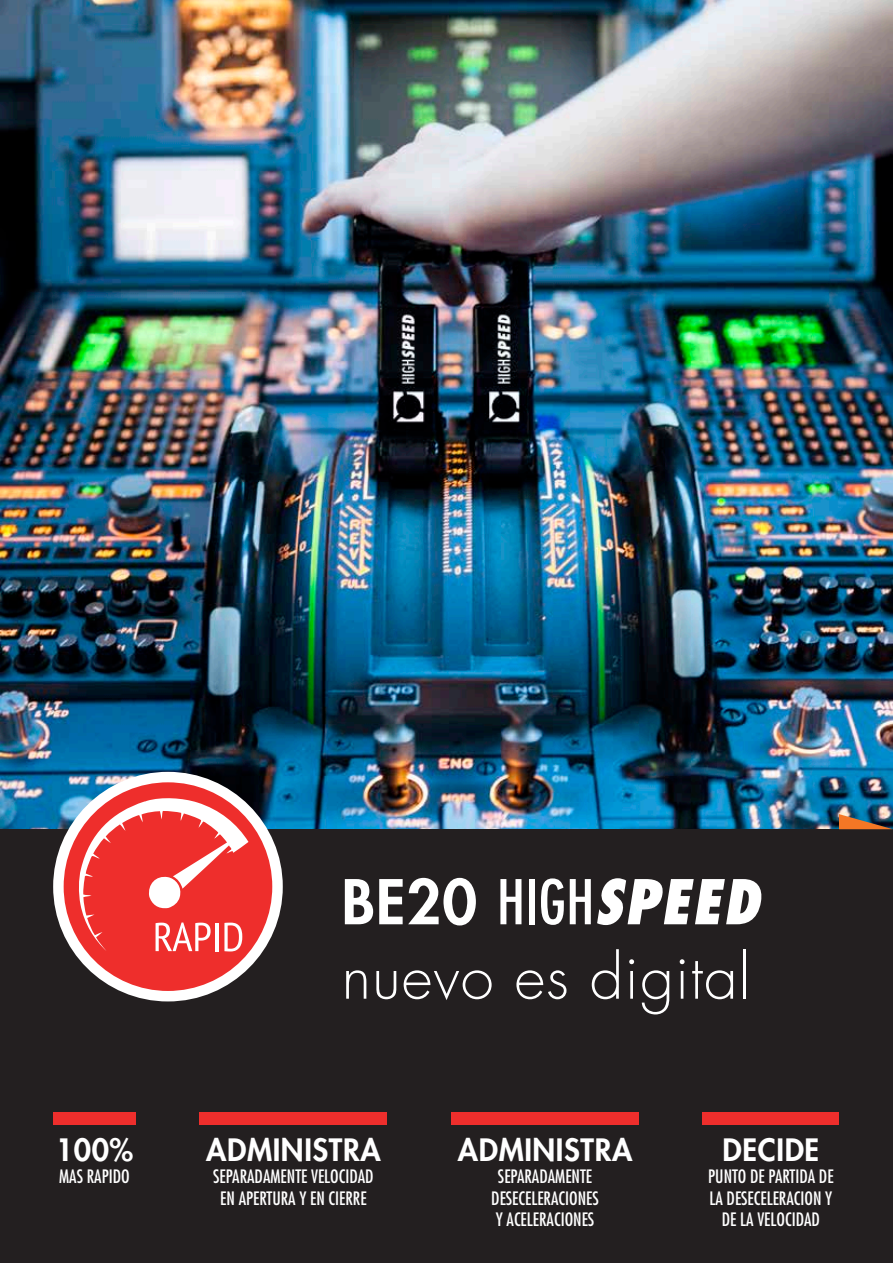
<style>
.page{position:relative;width:893px;height:1263px;background:#fff}
.page>*{position:absolute;margin:0;border:0;box-sizing:border-box;transform-origin:0 0}
.t1{font:300 60px/74.4px "Futura";letter-spacing:.02em;color:#fff}
.t2{font:800 30px "Futura";letter-spacing:.02em;color:#fff}
.t3{font:condensed 18px/21.6px "Futura";color:#fff;text-align:center}
.s1{font-weight:800}
.s2{font-weight:400;font-stretch:condensed}
.s3{font-weight:800;font-style:italic;font-stretch:condensed}
</style>
<div class="page">
<img style="left:0;top:0;width:893px;height:829px">
<div style="left:0;top:829px;width:893px;height:434px;background:#231f20"></div>
<svg style="left:58px;top:777px;width:220px;height:219px;background:#f15655"></svg>
<div style="left:53px;top:772px;width:230px;height:229px;border:10px solid #fff;border-radius:50%"></div>
<svg style="left:78px;top:796px;width:170px;height:155px;background:#f05d5b"></svg>
<div style="left:53px;top:1112px;width:83px;height:13px;background:#ee2e2c"></div>
<div style="left:200px;top:1112px;width:187px;height:13px;background:#ee2e2c"></div>
<div style="left:451px;top:1112px;width:188px;height:13px;background:#ee2e2c"></div>
<div style="left:703px;top:1112px;width:136px;height:13px;background:#ee2e2c"></div>
<svg style="left:839px;top:814px;width:54px;height:15px"></svg>
<h2 class="t2" style="left:56px;top:1130px;width:78px">100%</h2>
<p class="t3" style="left:59px;top:1165px;width:72px">MAS RAPIDO</p>
<h1 class="t1" style="left:342px;top:867px;width:420px"><span class="s1">BE20</span> <span class="s2">HIGH</span><span class="s3">SPEED </span>nuevo es digital</h1>
<h2 class="t2" style="left:206px;top:1130px;width:176px">ADMINISTRA</h2>
<p class="t3" style="left:213px;top:1165px;width:162px">SEPARADAMENTE VELOCIDAD<br>EN APERTURA Y EN CIERRE</p>
<h2 class="t2" style="left:458px;top:1130px;width:176px">ADMINISTRA</h2>
<p class="t3" style="left:491px;top:1165px;width:109px">SEPARADAMENTE<br>DESECELERACIONES<br>Y ACELERACIONES</p>
<h2 class="t2" style="left:723px;top:1130px;width:98px">DECIDE</h2>
<p class="t3" style="left:708px;top:1165px;width:127px">PUNTO DE PARTIDA DE<br>LA DESECELERACION Y<br>DE LA VELOCIDAD</p>
</div>
